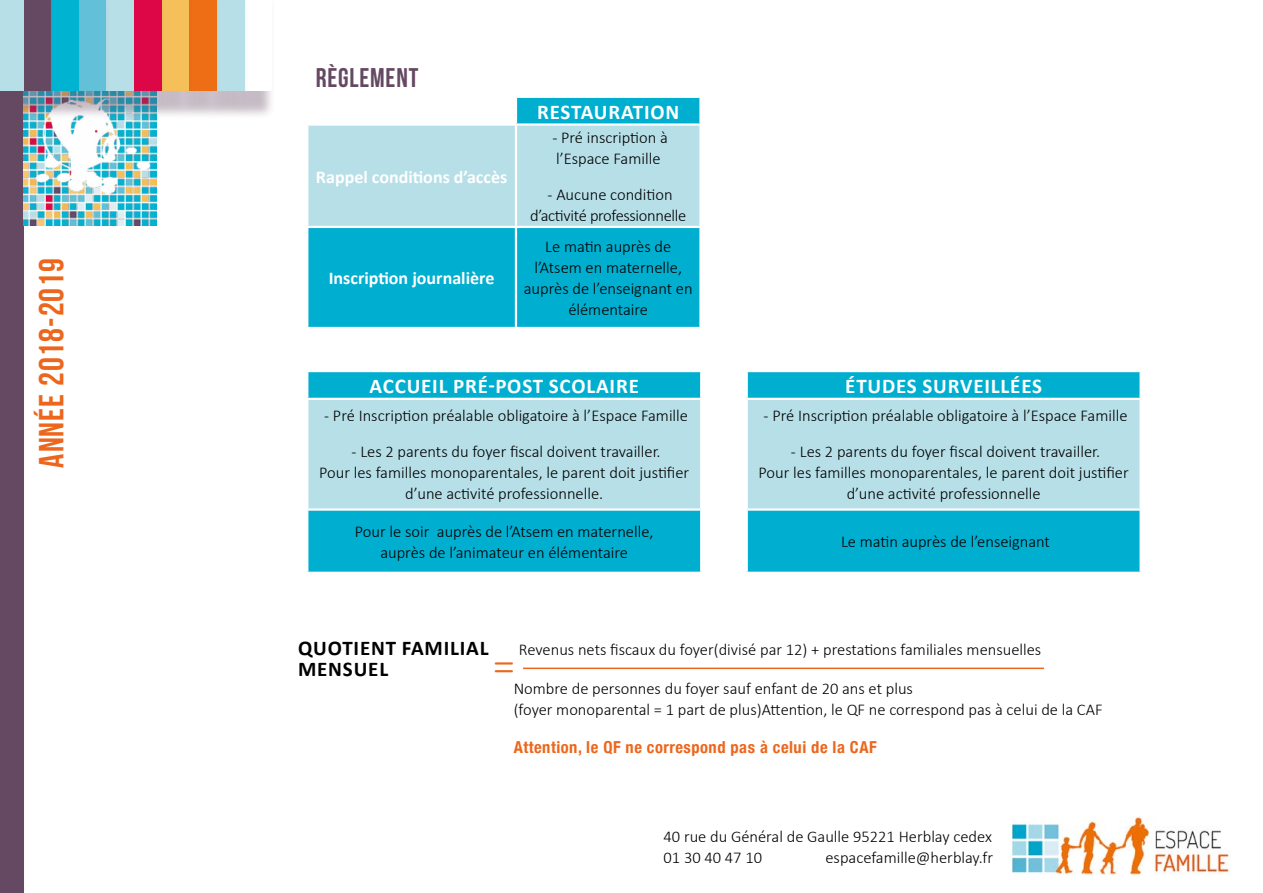
<style>
.page{position:relative;width:1263px;height:893px;background:#fff}
.page>*{position:absolute;margin:0;border:0;box-sizing:border-box;transform-origin:0 0}
.t1{font:300 45px "Calibri";color:#ec671d}
.t2{font:34.8px "Bebas Neue";letter-spacing:.03em;color:#ec671d}
.t3{font:27px "Bebas Neue";letter-spacing:.03em;color:#654963}
.t4{font:700 21px "Calibri";letter-spacing:.04em;color:#fff}
.t5{font:700 21px "Calibri";letter-spacing:.04em;color:#000}
.t6{font:700 18px "Calibri";color:#fff}
.t7{font:300 16.5px/21px "Calibri";color:#000;text-align:center}
.t8{font:700 condensed 16.5px "Helvetica Neue";letter-spacing:.03em;color:#ec671d}
.t9{font:300 16.5px/21px "Calibri";letter-spacing:-.02em;color:#000;text-align:center}
</style>
<div class="page">
<div style="left:0;top:13px;width:27px;height:880px;background:#654963;opacity:.37"></div>
<div style="left:0;top:1px;width:23px;height:892px;background:#654963"></div>
<img style="left:23px;top:119px;width:133px;height:106px">
<div style="left:231px;top:0;width:45px;height:119px;background:#654963;opacity:.37"></div>
<div style="left:244px;top:0;width:28px;height:90px;background:#fff"></div>
<div style="left:203px;top:0;width:45px;height:119px;background:#654963;opacity:.37"></div>
<div style="left:217px;top:0;width:27px;height:90px;background:#b6dfe8"></div>
<div style="left:176px;top:0;width:45px;height:119px;background:#654963;opacity:.37"></div>
<div style="left:189px;top:0;width:28px;height:90px;background:#ee6e15"></div>
<div style="left:148px;top:0;width:45px;height:119px;background:#654963;opacity:.37"></div>
<div style="left:162px;top:0;width:27px;height:90px;background:#f5c05a"></div>
<div style="left:120px;top:0;width:45px;height:119px;background:#654963;opacity:.37"></div>
<div style="left:134px;top:0;width:28px;height:90px;background:#dd0646"></div>
<div style="left:93px;top:0;width:45px;height:119px;background:#654963;opacity:.37"></div>
<div style="left:106px;top:0;width:28px;height:90px;background:#b6dfe8"></div>
<div style="left:65px;top:0;width:45px;height:119px;background:#654963;opacity:.37"></div>
<div style="left:79px;top:0;width:27px;height:90px;background:#62c1d8"></div>
<div style="left:38px;top:0;width:45px;height:119px;background:#654963;opacity:.37"></div>
<div style="left:51px;top:0;width:28px;height:90px;background:#00b3d1"></div>
<div style="left:10px;top:0;width:45px;height:119px;background:#654963;opacity:.37"></div>
<div style="left:23px;top:0;width:28px;height:90px;background:#654963"></div>
<div style="left:0;top:0;width:27px;height:119px;background:#654963;opacity:.37"></div>
<div style="left:0;top:0;width:23px;height:90px;background:#b6dfe8"></div>
<img style="left:1012px;top:816px;width:219px;height:59px">
<svg style="left:308px;top:98px;width:391px;height:229px;background:#1cb6d5"></svg>
<div style="left:308px;top:126px;width:391px;height:100px;background:#b6dfe8"></div>
<hr style="left:515px;top:98px;width:2px;height:25px;background:#fff">
<hr style="left:306px;top:123px;width:210px;height:3px;background:#fff">
<hr style="left:516px;top:123px;width:186px;height:3px;background:#fff">
<hr style="left:515px;top:126px;width:2px;height:100px;background:#fff">
<hr style="left:306px;top:226px;width:210px;height:2px;background:#fff">
<hr style="left:516px;top:226px;width:186px;height:2px;background:#fff">
<hr style="left:515px;top:228px;width:2px;height:99px;background:#fff">
<div style="left:308px;top:372px;width:392px;height:200px;background:#00aed0"></div>
<div style="left:307px;top:399px;width:394px;height:111px;background:#b6dfe8"></div>
<hr style="left:306px;top:398px;width:396px;height:2px;background:#fff">
<hr style="left:306px;top:400px;width:2px;height:108px;background:#fff">
<hr style="left:700px;top:400px;width:2px;height:108px;background:#fff">
<hr style="left:306px;top:508px;width:396px;height:3px;background:#fff">
<div style="left:748px;top:372px;width:391px;height:200px;background:#00aed0"></div>
<div style="left:747px;top:399px;width:394px;height:111px;background:#b6dfe8"></div>
<hr style="left:746px;top:398px;width:396px;height:2px;background:#fff">
<hr style="left:746px;top:400px;width:2px;height:108px;background:#fff">
<hr style="left:1139px;top:400px;width:3px;height:108px;background:#fff">
<hr style="left:746px;top:508px;width:396px;height:3px;background:#fff">
<hr style="left:523px;top:668px;width:521px;height:1px;background:#ec671d">
<h2 class="t2" style="left:32px;top:468px;width:211px;rotate:-90deg">ANNÉE 2018-2019</h2>
<h3 class="t3" style="left:316px;top:63px;width:104px">RÈGLEMENT</h3>
<p class="t6" style="left:316px;top:165px;width:193px">Rappel conditions d’accès</p>
<p class="t6" style="left:329px;top:267px;width:167px">Inscription journalière</p>
<p class="t4" style="left:537px;top:98px;width:144px">RESTAURATION</p>
<p class="t7" style="left:552px;top:126px;width:117px;text-align:left">- Pré inscription à l’Espace Famille</p>
<p class="t9" style="left:530px;top:183px;width:158px">- Aucune condition d’activité professionnelle</p>
<p class="t7" style="left:524px;top:235px;width:170px">Le matin auprès de l’Atsem en maternelle, auprès de l’enseignant en élémentaire</p>
<p class="t4" style="left:370px;top:372px;width:271px">ACCUEIL PRÉ-POST SCOLAIRE</p>
<p class="t7" style="left:324px;top:405px;width:365px">- Pré Inscription préalable obligatoire à l’Espace Famille</p>
<p class="t7" style="left:319px;top:441px;width:372px">- Les 2 parents du foyer fiscal doivent travailler.<br>Pour les familles monoparentales, le parent doit justifier d’une activité professionnelle.</p>
<p class="t7" style="left:355px;top:520px;width:300px">Pour le soir auprès de l’Atsem en maternelle, auprès de l’animateur en élémentaire</p>
<p class="t4" style="left:845px;top:372px;width:198px">ÉTUDES SURVEILLÉES</p>
<p class="t7" style="left:764px;top:405px;width:365px">- Pré Inscription préalable obligatoire à l’Espace Famille</p>
<p class="t7" style="left:759px;top:441px;width:372px">- Les 2 parents du foyer fiscal doivent travailler.<br>Pour les familles monoparentales, le parent doit justifier d’une activité professionnelle</p>
<p class="t7" style="left:841px;top:531px;width:211px">Le matin auprès de l’enseignant</p>
<p class="t5" style="left:298px;top:634px;width:192px">QUOTIENT FAMILIAL</p>
<p class="t7" style="left:519px;top:638px;width:524px">Revenus nets fiscaux du foyer(divisé par 12) + prestations familiales mensuelles</p>
<p class="t5" style="left:298px;top:655px;width:92px">MENSUEL</p>
<h1 class="t1" style="left:493px;top:637px;width:24px">=</h1>
<p class="t7" style="left:514px;top:677px;width:590px;text-align:left">Nombre de personnes du foyer sauf enfant de 20 ans et plus<br>(foyer monoparental = 1 part de plus)Attention, le QF ne correspond pas à celui de la CAF</p>
<p class="t8" style="left:514px;top:733px;width:364px">Attention, le QF ne correspond pas à celui de la CAF</p>
<p class="t7" style="left:663px;top:825px;width:330px;text-align:left">40 rue du Général de Gaulle 95221 Herblay cedex<br>01 30 40 47 10</p>
<p class="t7" style="left:825px;top:846px;width:169px">espacefamille@herblay.fr</p>
</div>
